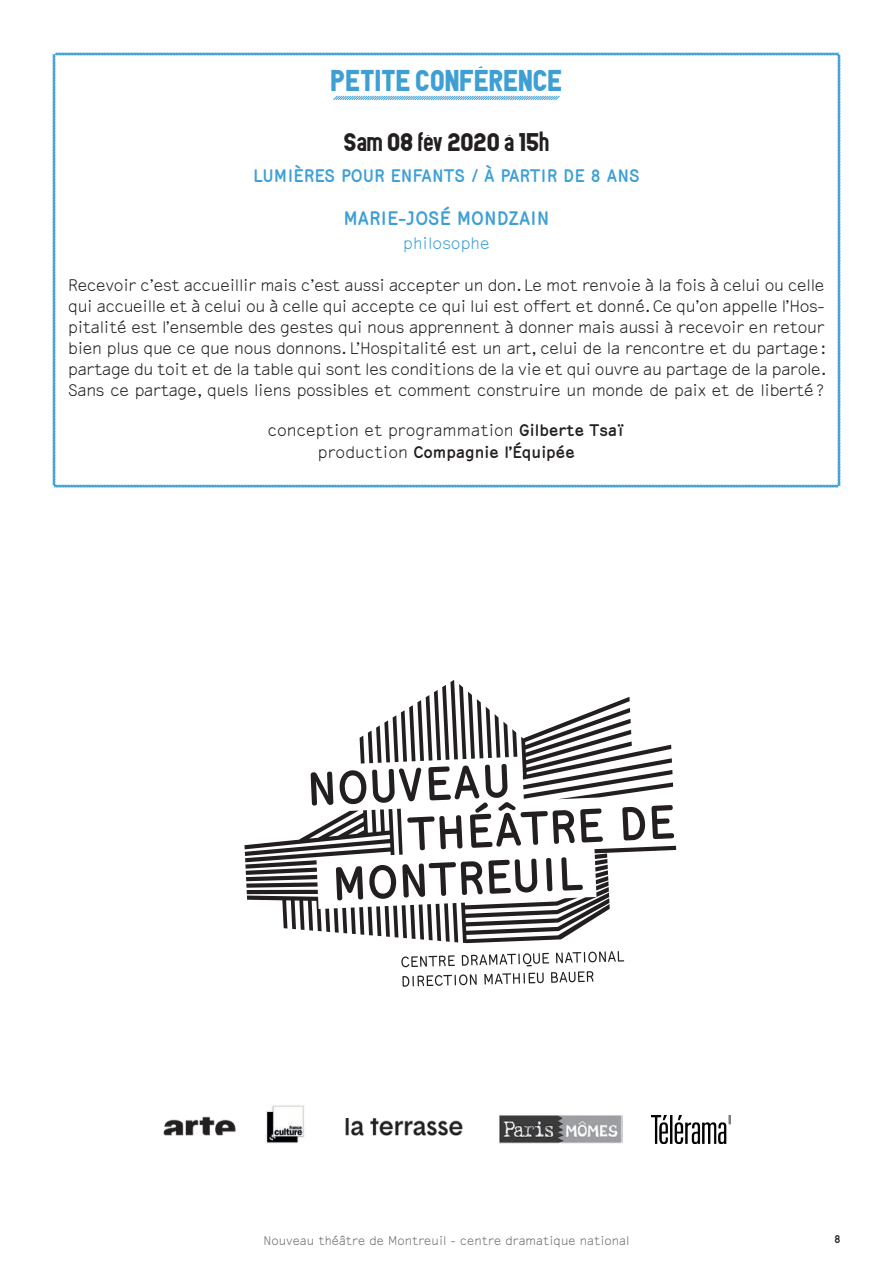
<style>
.page{position:relative;width:893px;height:1263px;background:#fff}
.page>*{position:absolute;margin:0;border:0;box-sizing:border-box;transform-origin:0 0}
.t1{font:30px "PDU";color:#3e9fd5}
.t2{font:25.5px "PDU";color:#231f20;scale:1.05 1}
.t3{font:700 21px "Recibo";color:#3e9fd5}
.t4{font:700 19.5px "Recibo";color:#3e9fd5}
.t5{font:300 18px/21px "Recibo";letter-spacing:-.02em;color:#231f20;text-align:justify}
.t6{font:300 18px/22.2px "Recibo";color:#231f20;text-align:center}
.t7{font:300 18px "Recibo";color:#3e9fd5}
.t8{font:300 13.5px "Recibo";color:#6c6d70}
.t9{font:700 12.3px "Recibo";color:#231f20}
.s1{font-weight:700}
</style>
<div class="page">
<svg style="left:52px;top:52px;width:789px;height:436px"></svg>
<svg style="left:332px;top:95px;width:229px;height:6px"></svg>
<img style="left:265px;top:1105px;width:40px;height:38px">
<img style="left:163px;top:1116px;width:73px;height:20px">
<img style="left:652px;top:1115px;width:78px;height:28px">
<img style="left:345px;top:1119px;width:118px;height:17px">
<img style="left:499px;top:1115px;width:124px;height:29px">
<svg style="left:401px;top:951px;width:223px;height:36px"></svg>
<svg style="left:244px;top:680px;width:432px;height:263px"></svg>
<h1 class="t1" style="left:331px;top:59px;width:233px">PETITE CONFÉRENCE</h1>
<h2 class="t2" style="left:344px;top:124px;width:197px">Sam 08 fév 2020 à 15h</h2>
<p class="t4" style="left:253px;top:165px;width:388px">LUMIÈRES POUR ENFANTS / À PARTIR DE 8 ANS</p>
<p class="t3" style="left:343px;top:207px;width:208px">MARIE-JOSÉ MONDZAIN</p>
<p class="t7" style="left:403px;top:233px;width:88px">philosophe</p>
<p class="t5" style="left:68px;top:275px;width:760px">Recevoir c’est accueillir mais c’est aussi accepter un don. Le mot renvoie à la fois à celui ou celle qui accueille et à celui ou à celle qui accepte ce qui lui est offert et donné. Ce qu’on appelle l’Hos&shy;pitalité est l’ensemble des gestes qui nous apprennent à donner mais aussi à recevoir en retour bien plus que ce que nous donnons. L’Hospitalité est un art, celui de la rencontre et du partage: partage du toit et de la table qui sont les conditions de la vie et qui ouvre au partage de la parole.<br>Sans ce partage, quels liens possibles et comment construire un monde de paix et de liberté?</p>
<p class="t6" style="left:268px;top:420px;width:359px">conception et programmation <span class="s1">Gilberte Tsaï </span>production <span class="s1">Compagnie l’Équipée</span></p>
<p class="t8" style="left:263px;top:1233px;width:368px">Nouveau théâtre de Montreuil - centre dramatique national</p>
<p class="t9" style="left:834px;top:1232px;width:8px">8</p>
</div>
